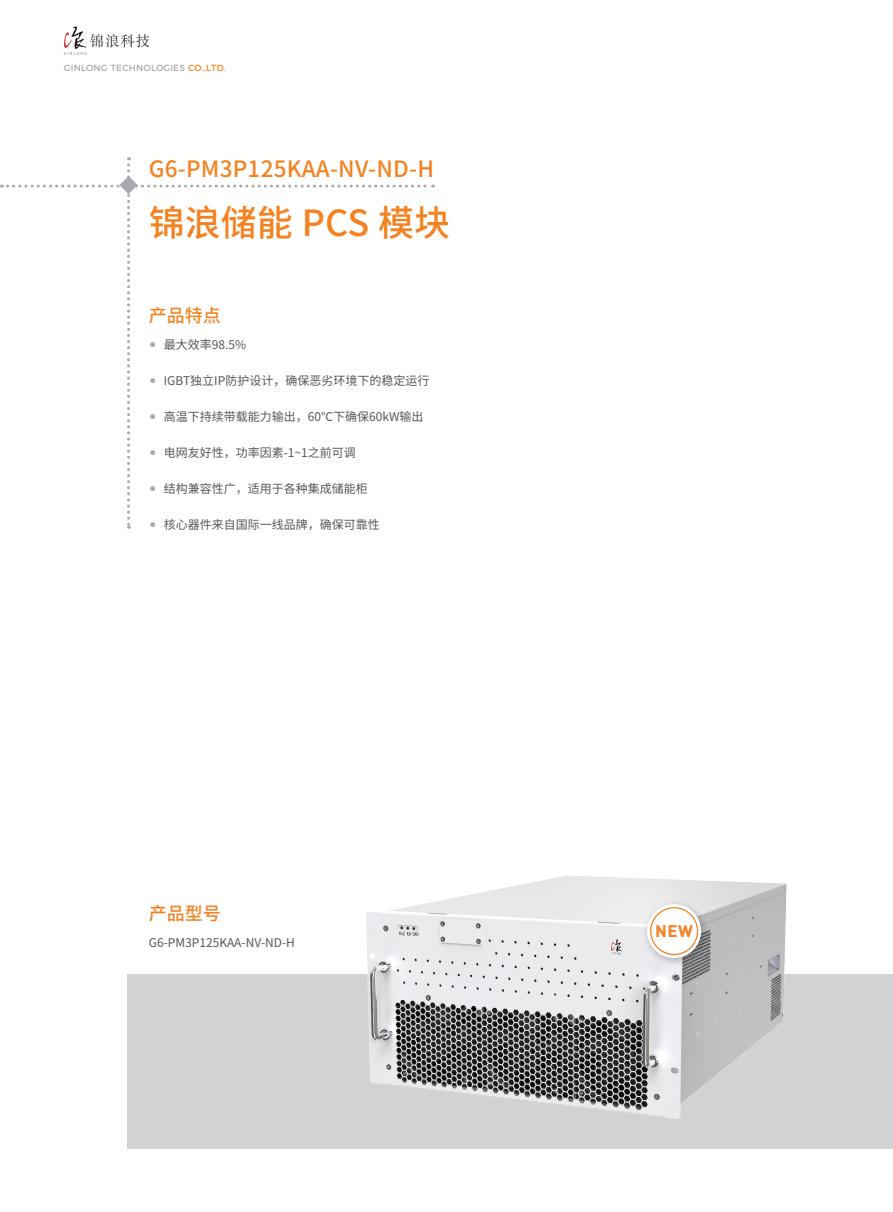
<style>
.page{position:relative;width:893px;height:1212px;background:#fff}
.page>*{position:absolute;margin:0;border:0;box-sizing:border-box;transform-origin:0 0}
.t1{font:500 36px "Source Han Sans SC";color:#f58220}
.t2{font:500 22.5px "Source Han Sans SC";letter-spacing:.01em;color:#f58220}
.t3{font:500 18px "Source Han Sans SC";color:#f58220}
.t4{font:700 16.5px "DIN Pro";color:#f58220}
.t5{font:12px "Source Han Sans SC";color:#57585a}
.t6{font:9px "Montserrat";letter-spacing:.025em;color:#a8a9ad}
.s1{color:#f58220}
.s2{color:#a8a9ad}
</style>
<div class="page">
<div style="left:128px;top:974px;width:765px;height:174px;background:#d1d2d4"></div>
<svg style="left:64px;top:27px;width:85px;height:28px"></svg>
<img style="left:367px;top:876px;width:420px;height:242px">
<div style="left:642px;top:900px;width:67px;height:66px;background:#231f20;opacity:.3"></div>
<svg style="left:647px;top:904px;width:54px;height:54px"></svg>
<div style="left:651px;top:908px;width:46px;height:46px;background:#fff;border-radius:50%"></div>
<div style="left:650px;top:907px;width:48px;height:48px;border:1px solid #f58220;border-radius:50%"></div>
<svg style="left:1px;top:157px;width:432px;height:372px"></svg>
<p class="t6" style="left:64px;top:61px;width:163px">GINLONG TECHNOLOGIES <span class="s1">CO.,LTD.</span></p>
<h2 class="t2" style="left:149px;top:156px;width:287px">G6-PM3P125KAA-NV-ND-H</h2>
<h1 class="t1" style="left:149px;top:202px;width:303px">锦浪储能 PCS 模块</h1>
<h3 class="t3" style="left:149px;top:305px;width:73px">产品特点</h3>
<p class="t5" style="left:149px;top:337px;width:99px"><span class="s2">•</span> 最大效率98.5%</p>
<p class="t5" style="left:149px;top:373px;width:282px"><span class="s2">•</span> IGBT独立IP防护设计，确保恶劣环境下的稳定运行</p>
<p class="t5" style="left:149px;top:409px;width:276px"><span class="s2">•</span> 高温下持续带载能力输出，60℃下确保60kW输出</p>
<p class="t5" style="left:149px;top:445px;width:209px"><span class="s2">•</span> 电网友好性，功率因素-1~1之前可调</p>
<p class="t5" style="left:149px;top:481px;width:220px"><span class="s2">•</span> 结构兼容性广，适用于各种集成储能柜</p>
<p class="t5" style="left:149px;top:517px;width:232px"><span class="s2">•</span> 核心器件来自国际一线品牌，确保可靠性</p>
<h3 class="t3" style="left:149px;top:903px;width:73px">产品型号</h3>
<p class="t5" style="left:149px;top:936px;width:148px">G6-PM3P125KAA-NV-ND-H</p>
<h3 class="t4" style="left:656px;top:920px;width:39px">NEW</h3>
</div>
